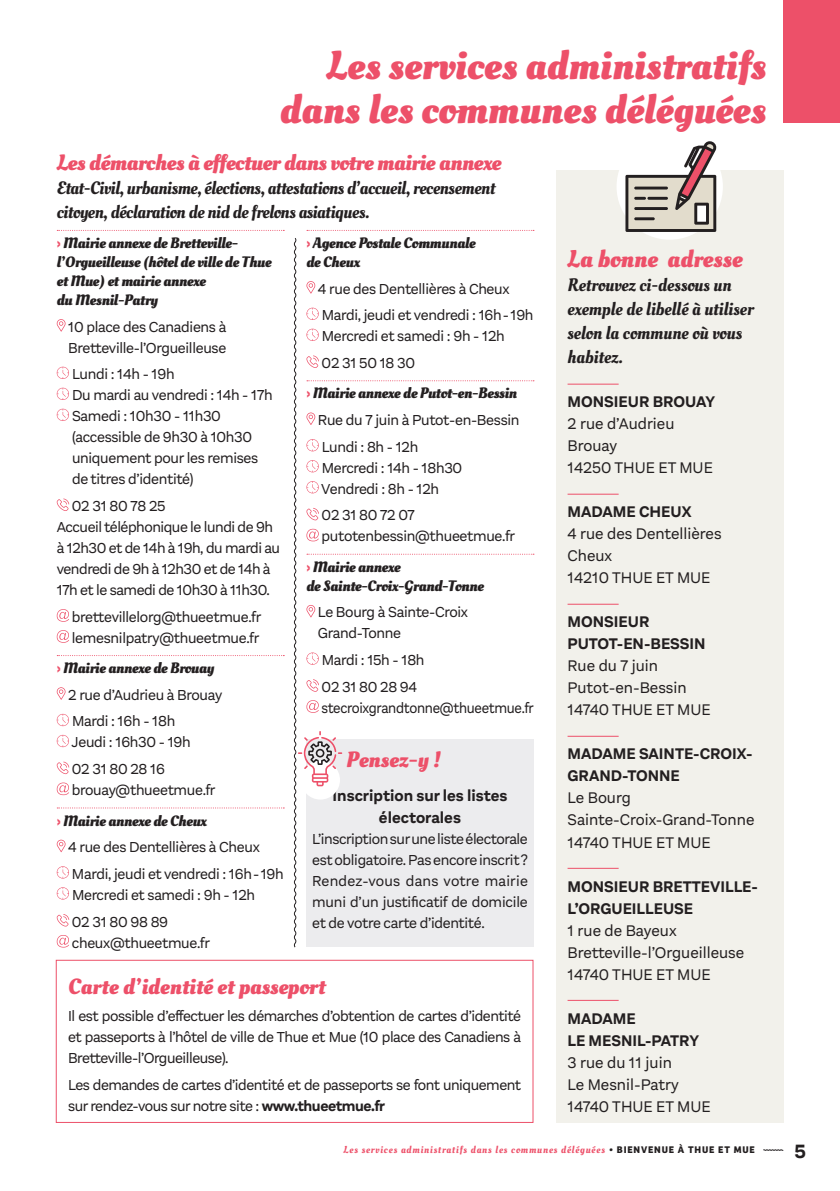
<style>
.page{position:relative;width:840px;height:1191px;background:#fff}
.page>*{position:absolute;margin:0;border:0;box-sizing:border-box;transform-origin:0 0}
.t1{font:700 40px/44px "Oleo Script";color:#ed5069;text-align:right}
.t2{font:700 24px "Oleo Script";color:#ed5069}
.t3{font:700 22px "Oleo Script";letter-spacing:-.02em;color:#ed5069}
.t4{font:700 22px "Oleo Script";color:#ed5069}
.t5{font:700 20px "Aestetico";color:#231f20}
.t6{font:18px/24px "Oleo Script";letter-spacing:-.02em;color:#231f20}
.t7{font:18px/24px "Oleo Script";color:#231f20}
.t8{font:16px "Aestetico";color:#231f20}
.t9{font:700 16px/22px "Aestetico";color:#231f20}
.t10{font:15px/21px "Aestetico";letter-spacing:-.02em;color:#231f20}
.t11{font:700 15px/19px "Oleo Script";letter-spacing:-.02em;color:#231f20}
.t12{font:15px "Aestetico";letter-spacing:-.02em;color:#231f20;scale:.94 1}
.t13{font:10px "Oleo Script";letter-spacing:.085em;color:#ed5069}
.s1{font-family:"Aestetico";color:#ed5069}
.s2{font-weight:700}
.s3{font-weight:700;color:#231f20}
.s4{font-family:"Bree";font-weight:700;color:#231f20}
</style>
<div class="page">
<svg style="left:763px;top:1149px;width:20px;height:1px"></svg>
<div style="left:782px;top:0;width:57px;height:123px;background:#ed5069"></div>
<svg style="left:57px;top:230px;width:227px;height:1px"></svg>
<svg style="left:57px;top:655px;width:227px;height:1px"></svg>
<svg style="left:57px;top:807px;width:227px;height:1px"></svg>
<svg style="left:57px;top:319px;width:8px;height:12px"></svg>
<svg style="left:57px;top:367px;width:12px;height:12px"></svg>
<svg style="left:57px;top:388px;width:12px;height:12px"></svg>
<svg style="left:57px;top:409px;width:12px;height:12px"></svg>
<svg style="left:57px;top:498px;width:12px;height:13px"></svg>
<svg style="left:57px;top:609px;width:12px;height:13px"></svg>
<svg style="left:57px;top:630px;width:12px;height:13px"></svg>
<svg style="left:57px;top:687px;width:8px;height:13px"></svg>
<svg style="left:57px;top:714px;width:12px;height:12px"></svg>
<svg style="left:57px;top:735px;width:12px;height:12px"></svg>
<svg style="left:57px;top:761px;width:12px;height:13px"></svg>
<svg style="left:57px;top:782px;width:12px;height:13px"></svg>
<svg style="left:57px;top:839px;width:8px;height:13px"></svg>
<svg style="left:57px;top:866px;width:12px;height:12px"></svg>
<svg style="left:57px;top:887px;width:12px;height:12px"></svg>
<svg style="left:57px;top:914px;width:12px;height:12px"></svg>
<svg style="left:57px;top:935px;width:12px;height:12px"></svg>
<svg style="left:307px;top:230px;width:226px;height:1px"></svg>
<div style="left:556px;top:170px;width:226px;height:953px;background:#f2f1eb"></div>
<hr style="left:567px;top:384px;width:51px;height:1px;background:#ed5069">
<hr style="left:567px;top:494px;width:51px;height:1px;background:#ed5069">
<hr style="left:567px;top:604px;width:51px;height:1px;background:#ed5069">
<hr style="left:567px;top:736px;width:51px;height:1px;background:#ed5069">
<hr style="left:567px;top:868px;width:51px;height:1px;background:#ed5069">
<hr style="left:567px;top:1000px;width:51px;height:1px;background:#ed5069">
<div style="left:616px;top:133px;width:106px;height:107px;background:#fff;border-radius:50%"></div>
<svg style="left:625px;top:141px;width:91px;height:91px"></svg>
<svg style="left:293px;top:238px;width:240px;height:710px"></svg>
<div style="left:56px;top:959px;width:477px;height:164px;border:1px solid #ed5069"></div>
<p class="t1" style="left:279px;top:43px;width:487px">Les services administratifs dans les communes déléguées</p>
<p class="t3" style="left:57px;top:149px;width:446px">Les démarches à effectuer dans votre mairie annexe</p>
<p class="t6" style="left:57px;top:176px;width:440px">Etat-Civil, urbanisme, élections, attestations d’accueil, recensement citoyen, déclaration de nid de frelons asiatiques.</p>
<p class="t11" style="left:57px;top:233px;width:216px"><span class="s1">›</span> Mairie annexe de Bretteville&shy;l’Orgueilleuse (hôtel de ville de Thue et Mue) et mairie annexe<br>du Mesnil-Patry</p>
<p class="t10" style="left:68px;top:316px;width:159px">10 place des Canadiens à<br>Bretteville-l’Orgueilleuse</p>
<p class="t10" style="left:72px;top:364px;width:104px">Lundi : 14h - 19h</p>
<p class="t10" style="left:72px;top:385px;width:202px">Du mardi au vendredi : 14h - 17h</p>
<p class="t10" style="left:72px;top:406px;width:188px">Samedi : 10h30 - 11h30 (accessible de 9h30 à 10h30 uniquement pour les remises de titres d’identité)</p>
<p class="t10" style="left:72px;top:495px;width:95px">02 31 80 78 25</p>
<p class="t10" style="left:57px;top:516px;width:225px">Accueil téléphonique le lundi de 9h à 12h30 et de 14h à 19h, du mardi au vendredi de 9h à 12h30 et de 14h à<br>17h et le samedi de 10h30 à 11h30.</p>
<p class="t10" style="left:72px;top:606px;width:191px">brettevillelorg@thueetmue.fr lemesnilpatry@thueetmue.fr</p>
<p class="t11" style="left:57px;top:658px;width:159px"><span class="s1">›</span> Mairie annexe de Brouay</p>
<p class="t10" style="left:68px;top:684px;width:155px">2 rue d’Audrieu à Brouay</p>
<p class="t10" style="left:72px;top:711px;width:105px">Mardi : 16h - 18h</p>
<p class="t10" style="left:72px;top:732px;width:121px">Jeudi : 16h30 - 19h</p>
<p class="t10" style="left:72px;top:758px;width:94px">02 31 80 28 16</p>
<p class="t10" style="left:72px;top:779px;width:145px">brouay@thueetmue.fr</p>
<p class="t11" style="left:57px;top:811px;width:152px"><span class="s1">›</span> Mairie annexe de Cheux</p>
<p class="t10" style="left:68px;top:836px;width:193px">4 rue des Dentellières à Cheux</p>
<p class="t10" style="left:72px;top:863px;width:213px">Mardi, jeudi et vendredi : 16h-19h</p>
<p class="t10" style="left:72px;top:884px;width:184px">Mercredi et samedi : 9h - 12h</p>
<p class="t10" style="left:72px;top:911px;width:98px">02 31 80 98 89</p>
<p class="t10" style="left:72px;top:932px;width:139px">cheux@thueetmue.fr</p>
<p class="t11" style="left:306px;top:233px;width:171px"><span class="s1">›</span> Agence Postale Communale de Cheux</p>
<p class="t10" style="left:318px;top:278px;width:193px">4 rue des Dentellières à Cheux</p>
<p class="t10" style="left:321px;top:305px;width:213px">Mardi, jeudi et vendredi : 16h-19h</p>
<p class="t10" style="left:321px;top:326px;width:184px">Mercredi et samedi : 9h - 12h</p>
<p class="t10" style="left:321px;top:352px;width:95px">02 31 50 18 30</p>
<p class="t11" style="left:306px;top:384px;width:212px"><span class="s1">›</span> Mairie annexe de Putot-en-Bessin</p>
<p class="t10" style="left:318px;top:409px;width:203px">Rue du 7 juin à Putot-en-Bessin</p>
<p class="t10" style="left:321px;top:436px;width:98px">Lundi : 8h - 12h</p>
<p class="t10" style="left:321px;top:457px;width:142px">Mercredi : 14h - 18h30</p>
<p class="t10" style="left:321px;top:478px;width:119px">Vendredi : 8h - 12h</p>
<p class="t10" style="left:321px;top:505px;width:94px">02 31 80 72 07</p>
<p class="t10" style="left:321px;top:526px;width:195px">putotenbessin@thueetmue.fr</p>
<p class="t11" style="left:306px;top:557px;width:179px"><span class="s1">›</span> Mairie annexe<br>de Sainte-Croix-Grand-Tonne</p>
<p class="t10" style="left:318px;top:602px;width:152px">Le Bourg à Sainte-Croix<br>Grand-Tonne</p>
<p class="t10" style="left:321px;top:649px;width:104px">Mardi : 15h - 18h</p>
<p class="t10" style="left:321px;top:676px;width:97px">02 31 80 28 94</p>
<p class="t12" style="left:321px;top:699px;width:227px">stecroixgrandtonne@thueetmue.fr</p>
<p class="t3" style="left:346px;top:746px;width:96px">Pensez-y !</p>
<p class="t9" style="left:332px;top:784px;width:176px;text-align:center">Inscription sur les listes électorales</p>
<p class="t10" style="left:312px;top:828px;width:217px;text-align:justify">L’inscription sur une liste électorale est obligatoire. Pas encore inscrit?<br>Rendez-vous dans votre mairie muni d’un justificatif de domicile et de votre carte d’identité.</p>
<p class="t4" style="left:68px;top:973px;width:259px">Carte d’identité et passeport</p>
<p class="t10" style="left:68px;top:1005px;width:454px;text-align:justify">Il est possible d’effectuer les démarches d’obtention de cartes d’identité et passeports à l’hôtel de ville de Thue et Mue (10 place des Canadiens à Bretteville-l’Orgueilleuse).</p>
<p class="t10" style="left:68px;top:1074px;width:454px">Les demandes de cartes d’identité et de passeports se font uniquement sur rendez-vous sur notre site : <span class="s2">www.thueetmue.fr</span></p>
<p class="t2" style="left:567px;top:245px;width:176px">La bonne adresse</p>
<p class="t7" style="left:567px;top:273px;width:187px">Retrouvez ci-dessous un exemple de libellé à utiliser selon la commune où vous habitez.</p>
<p class="t9" style="left:567px;top:391px;width:149px">MONSIEUR BROUAY</p>
<p class="t8" style="left:567px;top:415px;width:108px">2 rue d’Audrieu</p>
<p class="t8" style="left:567px;top:437px;width:51px">Brouay</p>
<p class="t8" style="left:567px;top:459px;width:147px">14250 THUE ET MUE</p>
<p class="t9" style="left:567px;top:501px;width:125px">MADAME CHEUX</p>
<p class="t8" style="left:567px;top:525px;width:155px">4 rue des Dentellières</p>
<p class="t8" style="left:567px;top:547px;width:46px">Cheux</p>
<p class="t8" style="left:567px;top:569px;width:144px">14210 THUE ET MUE</p>
<p class="t9" style="left:567px;top:611px;width:139px">MONSIEUR<br>PUTOT-EN-BESSIN</p>
<p class="t8" style="left:567px;top:657px;width:92px">Rue du 7 juin</p>
<p class="t8" style="left:567px;top:679px;width:120px">Putot-en-Bessin</p>
<p class="t8" style="left:567px;top:701px;width:144px">14740 THUE ET MUE</p>
<p class="t9" style="left:567px;top:743px;width:186px">MADAME SAINTE-CROIX-<br>GRAND-TONNE</p>
<p class="t8" style="left:567px;top:789px;width:65px">Le Bourg</p>
<p class="t8" style="left:567px;top:811px;width:188px">Sainte-Croix-Grand-Tonne</p>
<p class="t8" style="left:567px;top:833px;width:144px">14740 THUE ET MUE</p>
<p class="t9" style="left:567px;top:875px;width:192px">MONSIEUR BRETTEVILLE-<br>L’ORGUEILLEUSE</p>
<p class="t8" style="left:567px;top:921px;width:111px">1 rue de Bayeux</p>
<p class="t8" style="left:567px;top:943px;width:178px">Bretteville-l’Orgueilleuse</p>
<p class="t8" style="left:567px;top:965px;width:144px">14740 THUE ET MUE</p>
<p class="t9" style="left:567px;top:1007px;width:133px">MADAME<br>LE MESNIL-PATRY</p>
<p class="t8" style="left:567px;top:1053px;width:106px">3 rue du 11 juin</p>
<p class="t8" style="left:567px;top:1075px;width:113px">Le Mesnil-Patry</p>
<p class="t8" style="left:567px;top:1097px;width:144px">14740 THUE ET MUE</p>
<p class="t13" style="left:343px;top:1144px;width:412px">Les services administratifs dans les communes déléguées <span class="s3">•</span> <span class="s4">BIENVENUE À THUE ET MUE</span></p>
<p class="t5" style="left:794px;top:1139px;width:13px">5</p>
</div>
